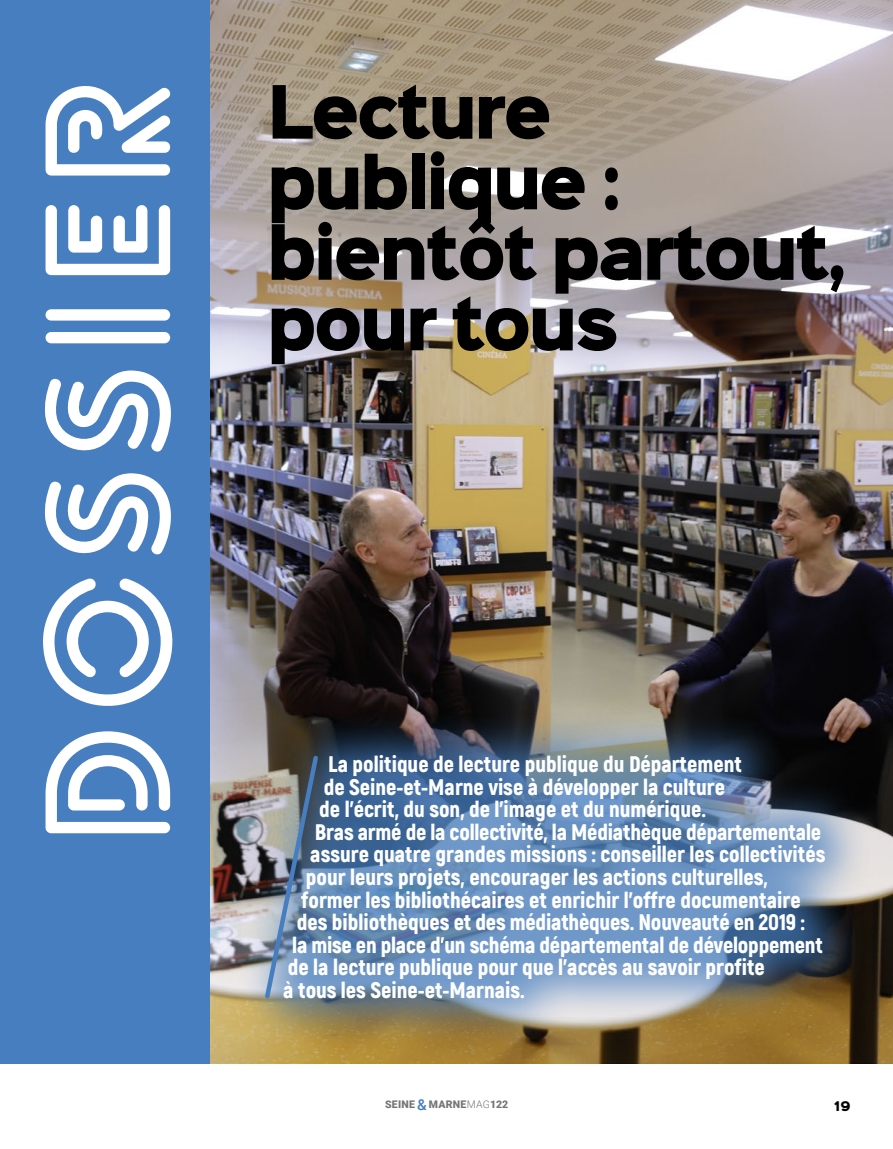
<style>
.page{position:relative;width:893px;height:1149px;background:#fff}
.page>*{position:absolute;margin:0;border:0;box-sizing:border-box;transform-origin:0 0}
._00_TXT_COURANT_LETT{font:700 169.5px "Lovelo Line";color:#fff}
._00_TITRE{font:66px/70.5px "Sinkin Sans 900 X Black";letter-spacing:-.04em;color:#000;scale:.9 1}
._00_CHAPEAU{font:900 22.5px "Akrobat";color:#fff}
.t1{font:900 12px "Sinkin Sans 800";color:#000}
.t2{font:900 10.5px "Roboto";letter-spacing:.025em;color:#777574}
.s1{font-weight:500;font-size:15px;color:#467ec0}
.s2{font-weight:300}
</style>
<div class="page">
<img style="left:210px;top:0;width:683px;height:1063px">
<div style="left:0;top:0;width:210px;height:1063px;background:#467ec0"></div>
<div style="left:237px;top:708px;width:634px;height:338px;background:#467ec0;opacity:.75"></div>
<img style="left:262px;top:752px;width:59px;height:249px">
<p class="_00_TXT_COURANT_LETT" style="left:4px;top:846px;width:775px;rotate:-90deg">DOSSIER</p>
<p class="_00_TITRE" style="left:267px;top:80px;width:396px">Lecture publique :</p>
<p class="_00_TITRE" style="left:267px;top:221px;width:646px">bientôt partout, pour tous</p>
<p class="_00_CHAPEAU" style="left:328px;top:749px;width:415px">La politique de lecture publique du Département</p>
<p class="_00_CHAPEAU" style="left:324px;top:772px;width:403px">de Seine‑et‑Marne vise à développer la culture</p>
<p class="_00_CHAPEAU" style="left:319px;top:794px;width:388px">de l’écrit, du son, de l’image et du numérique.</p>
<p class="_00_CHAPEAU" style="left:315px;top:817px;width:508px">Bras armé de la collectivité, la Médiathèque départementale</p>
<p class="_00_CHAPEAU" style="left:310px;top:839px;width:517px">assure quatre grandes missions : conseiller les collectivités</p>
<p class="_00_CHAPEAU" style="left:306px;top:862px;width:464px">pour leurs projets, encourager les actions culturelles,</p>
<p class="_00_CHAPEAU" style="left:301px;top:884px;width:501px">former les bibliothécaires et enrichir l’offre documentaire</p>
<p class="_00_CHAPEAU" style="left:297px;top:907px;width:509px">des bibliothèques et des médiathèques. Nouveauté en 2019 :</p>
<p class="_00_CHAPEAU" style="left:292px;top:929px;width:532px">la mise en place d’un schéma départemental de développement</p>
<p class="_00_CHAPEAU" style="left:288px;top:952px;width:479px">de la lecture publique pour que l’accès au savoir profite</p>
<p class="_00_CHAPEAU" style="left:283px;top:974px;width:243px">à tous les Seine‑et‑Marnais.</p>
<p class="t2" style="left:385px;top:1096px;width:125px">SEINE <span class="s1">&amp;</span> MARNE<span class="s2">MAG</span>122</p>
<p class="t1" style="left:834px;top:1099px;width:18px">19</p>
</div>
